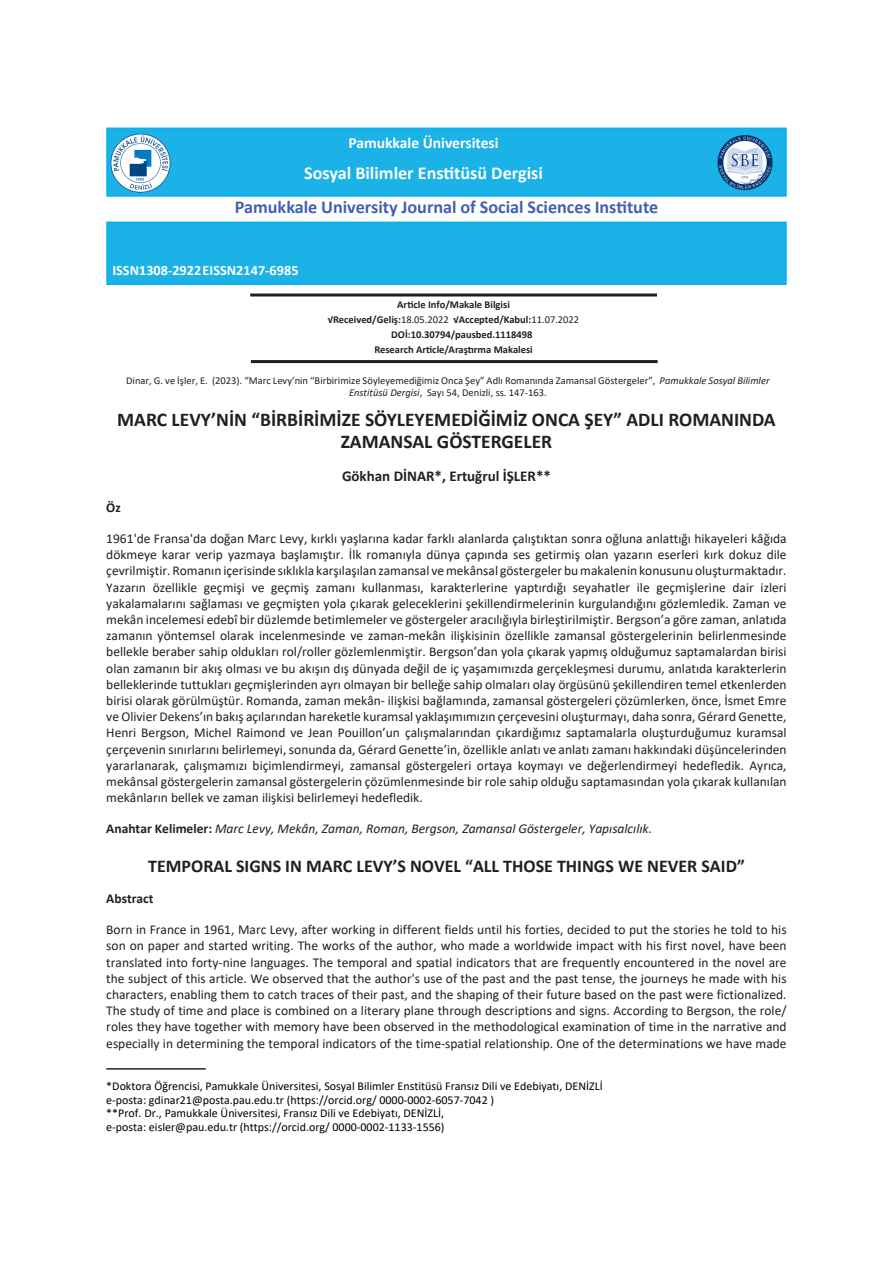
<style>
.page{position:relative;width:893px;height:1263px;background:#fff}
.page>*{position:absolute;margin:0;border:0;box-sizing:border-box;transform-origin:0 0}
.t1{font:700 19.5px/21.5px "Calibri";color:#231f20;text-align:center}
.t2{font:700 18.15px "Calibri";color:#4161ad}
.t3{font:700 18.15px "Calibri";color:#fff}
.t4{font:700 18px "Calibri";color:#231f20}
.t5{font:700 15.6px "Calibri";color:#fff}
.t6{font:700 15px "Calibri";color:#231f20}
.t7{font:700 14.25px "Calibri";color:#fff}
.t8{font:13.5px/16.2px "Calibri";color:#231f20;text-align:justify}
.t9{font:italic 13.5px "Calibri";color:#231f20}
.t10{font:700 13.5px "Calibri";color:#231f20}
.t11{font:12px/13.5px "Calibri";color:#000}
.t12{font:10.5px/12px "Calibri";color:#231f20;text-align:center}
.t13{font:700 10.5px "Calibri";color:#231f20}
.s1{font-weight:400}
.s2{font-style:italic}
.s3{font-weight:700;font-style:normal}
</style>
<div class="page">
<hr style="left:250px;top:293px;width:407px;height:3px;background:#231f20">
<hr style="left:251px;top:360px;width:407px;height:3px;background:#231f20">
<div style="left:106px;top:222px;width:681px;height:63px;background:#1ab2e7;border:1px solid #00aeef"></div>
<div style="left:106px;top:128px;width:681px;height:69px;background:#1ab2e7;border:1px solid #00aeef"></div>
<img style="left:717px;top:135px;width:56px;height:56px">
<img style="left:111px;top:133px;width:59px;height:59px">
<hr style="left:106px;top:1068px;width:100px;height:1px;background:#231f20">
<p class="t5" style="left:348px;top:131px;width:152px">Pamukkale Üniversitesi</p>
<h2 class="t3" style="left:304px;top:160px;width:240px">Sosyal Bilimler Enstitüsü Dergisi</h2>
<h2 class="t2" style="left:235px;top:194px;width:425px">Pamukkale University Journal of Social Sciences Institute</h2>
<p class="t7" style="left:112px;top:260px;width:188px">ISSN1308-2922 EISSN2147-6985</p>
<p class="t13" style="left:397px;top:297px;width:114px">Article Info/Makale Bilgisi</p>
<p class="t13" style="left:328px;top:312px;width:253px">√Received/Geliş:<span class="s1">18.05.2022</span> √Accepted/Kabul:<span class="s1">11.07.2022</span></p>
<p class="t13" style="left:391px;top:327px;width:143px">DOİ:10.30794/pausbed.1118498</p>
<p class="t13" style="left:374px;top:342px;width:160px">Research Article/Araştırma Makalesi</p>
<p class="t12" style="left:126px;top:374px;width:645px">Dinar, G. ve İşler, E. (2023). “Marc Levy’nin “Birbirimize Söyleyemediğimiz Onca Şey” Adlı Romanında Zamansal Göstergeler”, <span class="s2">Pamukkale Sosyal Bilimler<br>Enstitüsü Dergisi</span>, Sayı 54, Denizli, ss. 147-163.</p>
<h1 class="t1" style="left:117px;top:409px;width:660px">MARC LEVY’NİN “BİRBİRİMİZE SÖYLEYEMEDİĞİMİZ ONCA ŞEY” ADLI ROMANINDA<br>ZAMANSAL GÖSTERGELER</h1>
<p class="t6" style="left:342px;top:465px;width:210px">Gökhan DİNAR*, Ertuğrul İŞLER**</p>
<p class="t10" style="left:106px;top:498px;width:16px">Öz</p>
<p class="t8" style="left:106px;top:530px;width:682px">1961'de Fransa'da doğan Marc Levy, kırklı yaşlarına kadar farklı alanlarda çalıştıktan sonra oğluna anlattığı hikayeleri kâğıda dökmeye karar verip yazmaya başlamıştır. İlk romanıyla dünya çapında ses getirmiş olan yazarın eserleri kırk dokuz dile çevrilmiştir. Romanın içerisinde sıklıkla karşılaşılan zamansal ve mekânsal göstergeler bu makalenin konusunu oluşturmaktadır.<br>Yazarın özellikle geçmişi ve geçmiş zamanı kullanması, karakterlerine yaptırdığı seyahatler ile geçmişlerine dair izleri yakalamalarını sağlaması ve geçmişten yola çıkarak geleceklerini şekillendirmelerinin kurgulandığını gözlemledik. Zaman ve mekân incelemesi edebî bir düzlemde betimlemeler ve göstergeler aracılığıyla birleştirilmiştir. Bergson’a göre zaman, anlatıda zamanın yöntemsel olarak incelenmesinde ve zaman-mekân ilişkisinin özellikle zamansal göstergelerinin belirlenmesinde bellekle beraber sahip oldukları rol/roller gözlemlenmiştir. Bergson’dan yola çıkarak yapmış olduğumuz saptamalardan birisi olan zamanın bir akış olması ve bu akışın dış dünyada değil de iç yaşamımızda gerçekleşmesi durumu, anlatıda karakterlerin belleklerinde tuttukları geçmişlerinden ayrı olmayan bir belleğe sahip olmaları olay örgüsünü şekillendiren temel etkenlerden birisi olarak görülmüştür. Romanda, zaman mekân- ilişkisi bağlamında, zamansal göstergeleri çözümlerken, önce, İsmet Emre ve Olivier Dekens’ın bakış açılarından hareketle kuramsal yaklaşımımızın çerçevesini oluşturmayı, daha sonra, Gérard Genette, Henri Bergson, Michel Raimond ve Jean Pouillon’un çalışmalarından çıkardığımız saptamalarla oluşturduğumuz kuramsal çerçevenin sınırlarını belirlemeyi, sonunda da, Gérard Genette’in, özellikle anlatı ve anlatı zamanı hakkındaki düşüncelerinden yararlanarak, çalışmamızı biçimlendirmeyi, zamansal göstergeleri ortaya koymayı ve değerlendirmeyi hedefledik. Ayrıca, mekânsal göstergelerin zamansal göstergelerin çözümlenmesinde bir role sahip olduğu saptamasından yola çıkarak kullanılan mekânların bellek ve zaman ilişkisi belirlemeyi hedefledik.</p>
<p class="t9" style="left:106px;top:819px;width:547px"><span class="s3">Anahtar Kelimeler:</span> Marc Levy, Mekân, Zaman, Roman, Bergson, Zamansal Göstergeler, Yapısalcılık.</p>
<h3 class="t4" style="left:148px;top:853px;width:598px">TEMPORAL SIGNS IN MARC LEVY’S NOVEL “ALL THOSE THINGS WE NEVER SAID”</h3>
<p class="t10" style="left:106px;top:889px;width:49px">Abstract</p>
<p class="t8" style="left:106px;top:921px;width:682px">Born in France in 1961, Marc Levy, after working in different fields until his forties, decided to put the stories he told to his son on paper and started writing. The works of the author, who made a worldwide impact with his first novel, have been translated into forty-nine languages. The temporal and spatial indicators that are frequently encountered in the novel are the subject of this article. We observed that the author's use of the past and the past tense, the journeys he made with his characters, enabling them to catch traces of their past, and the shaping of their future based on the past were fictionalized.<br>The study of time and place is combined on a literary plane through descriptions and signs. According to Bergson, the role/ roles they have together with memory have been observed in the methodological examination of time in the narrative and especially in determining the temporal indicators of the time-spatial relationship. One of the determinations we have made</p>
<p class="t11" style="left:106px;top:1079px;width:498px">*Doktora Öğrencisi, Pamukkale Üniversitesi, Sosyal Bilimler Enstitüsü Fransız Dili ve Edebiyatı, DENİZLİ e-posta: gdinar21@posta.pau.edu.tr (https://orcid.org/ 0000-0002-6057-7042 )<br>**Prof. Dr., Pamukkale Üniversitesi, Fransız Dili ve Edebiyatı, DENİZLİ,<br>e-posta: eisler@pau.edu.tr (https://orcid.org/ 0000-0002-1133-1556)</p>
</div>
